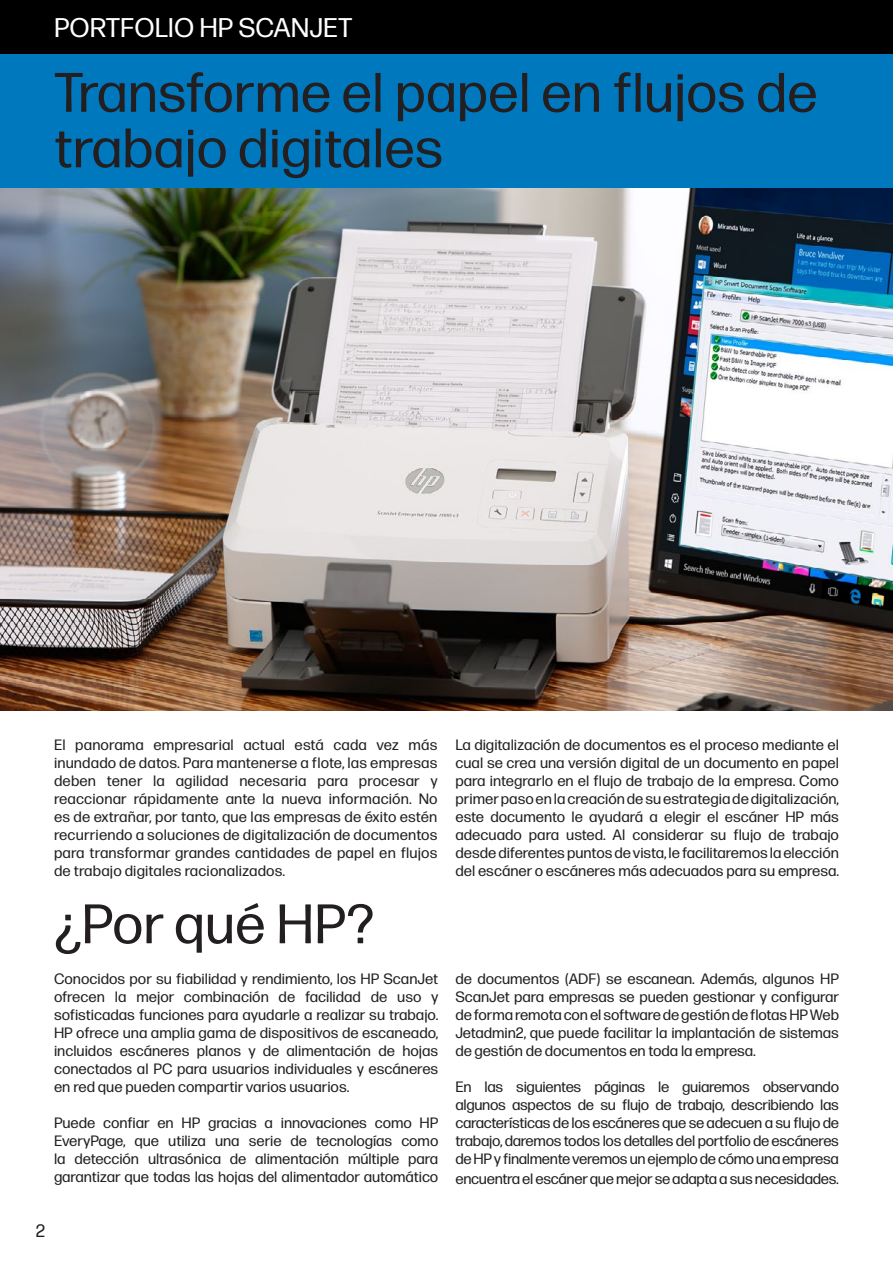
<style>
.page{position:relative;width:893px;height:1263px;background:#fff}
.page>*{position:absolute;margin:0;border:0;box-sizing:border-box;transform-origin:0 0}
.t1{font:55.5px/55.5px "Forma DJR Micro";color:#231f20}
.t2{font:27px "Forma DJR Micro";color:#fff}
.t3{font:18px "Forma DJR Micro";color:#231f20}
.t4{font:15px/18px "Forma DJR Micro";letter-spacing:-.005em;color:#231f20;text-align:justify}
</style>
<div class="page">
<div style="left:0;top:53px;width:893px;height:137px;background:#0078be"></div>
<div style="left:0;top:0;width:893px;height:53px;background:#000001"></div>
<img style="left:0;top:189px;width:893px;height:521px">
<h2 class="t2" style="left:54px;top:18px;width:300px">PORTFOLIO HP SCANJET</h2>
<h1 class="t1" style="left:54px;top:69px;width:765px">Transforme el papel en flujos de trabajo digitales</h1>
<p class="t4" style="left:54px;top:737px;width:385px">El panorama empresarial actual está cada vez más inundado de datos. Para mantenerse a flote, las empresas deben tener la agilidad necesaria para procesar y reaccionar rápidamente ante la nueva información. No es de extrañar, por tanto, que las empresas de éxito estén recurriendo a soluciones de digitalización de documentos para transformar grandes cantidades de papel en flujos de trabajo digitales racionalizados.</p>
<h1 class="t1" style="left:54px;top:901px;width:322px">¿Por qué HP?</h1>
<p class="t4" style="left:54px;top:971px;width:386px">Conocidos por su fiabilidad y rendimiento, los HP ScanJet ofrecen la mejor combinación de facilidad de uso y sofisticadas funciones para ayudarle a realizar su trabajo.<br>HP ofrece una amplia gama de dispositivos de escaneado, incluidos escáneres planos y de alimentación de hojas conectados al PC para usuarios individuales y escáneres en red que pueden compartir varios usuarios.</p>
<p class="t4" style="left:54px;top:1115px;width:386px">Puede confiar en HP gracias a innovaciones como HP EveryPage, que utiliza una serie de tecnologías como la detección ultrasónica de alimentación múltiple para garantizar que todas las hojas del alimentador automático</p>
<p class="t3" style="left:36px;top:1224px;width:11px">2</p>
<p class="t4" style="left:455px;top:737px;width:385px">La digitalización de documentos es el proceso mediante el cual se crea una versión digital de un documento en papel para integrarlo en el flujo de trabajo de la empresa. Como primer paso en la creación de su estrategia de digitalización, este documento le ayudará a elegir el escáner HP más adecuado para usted. Al considerar su flujo de trabajo desde diferentes puntos de vista, le facilitaremos la elección del escáner o escáneres más adecuados para su empresa.</p>
<p class="t4" style="left:455px;top:971px;width:385px">de documentos (ADF) se escanean. Además, algunos HP ScanJet para empresas se pueden gestionar y configurar de forma remota con el software de gestión de flotas HP Web Jetadmin2, que puede facilitar la implantación de sistemas de gestión de documentos en toda la empresa.</p>
<p class="t4" style="left:455px;top:1079px;width:385px">En las siguientes páginas le guiaremos observando algunos aspectos de su flujo de trabajo, describiendo las características de los escáneres que se adecuen a su flujo de trabajo, daremos todos los detalles del portfolio de escáneres de HP y finalmente veremos un ejemplo de cómo una empresa</p>
<p class="t4" style="left:455px;top:1170px;width:385px">encuentra el escáner que mejor se adapta a sus necesidades.</p>
</div>
